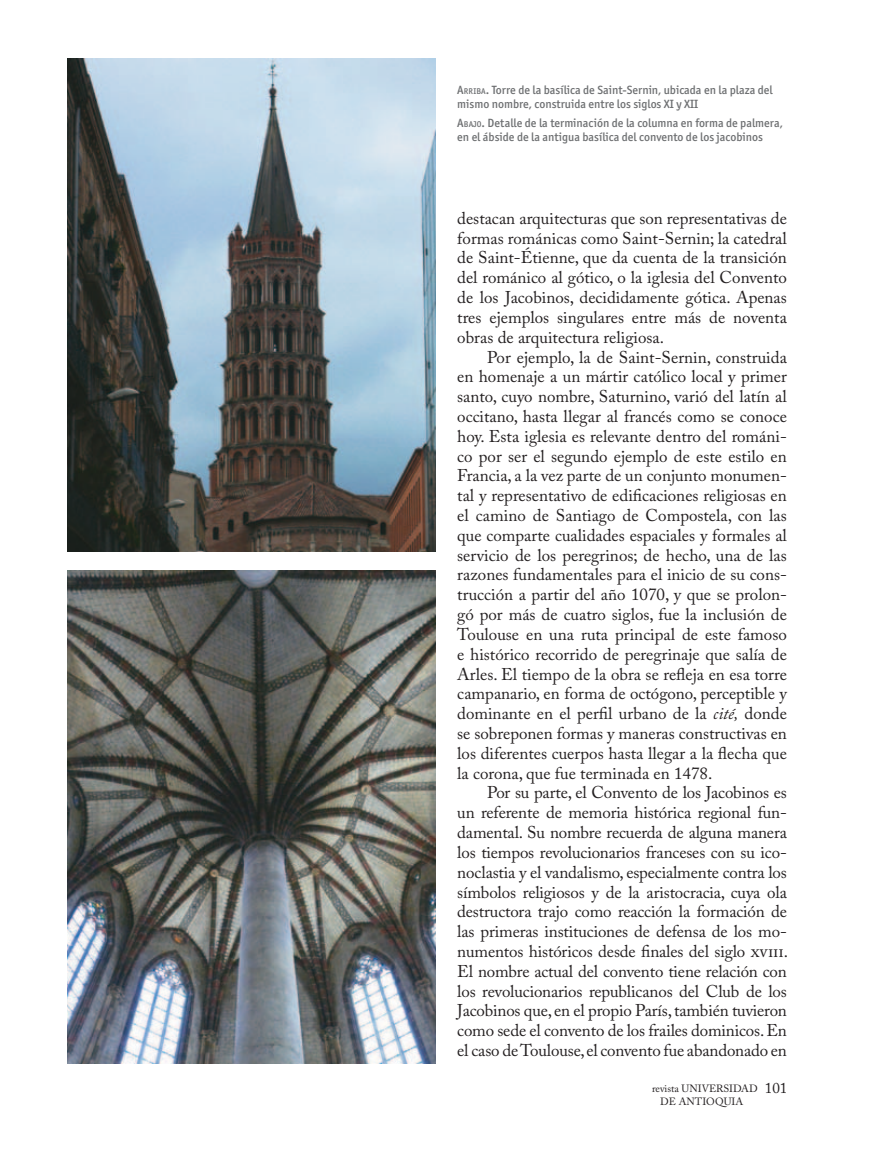
<style>
.page{position:relative;width:872px;height:1149px;background:#fff}
.page>*{position:absolute;margin:0;border:0;box-sizing:border-box;transform-origin:0 0}
.t1{font:16.95px/19.8px "Adobe Caslon Pro";color:#231f20;text-align:justify}
.t2{font:15px "Adobe Caslon Pro";color:#231f20}
.t3{font:500 12px/14.4px "Officina Sans ITC";color:#6d6f71}
.t4{font:10.5px/12.6px "Adobe Caslon Pro";color:#231f20;text-align:center}
.s1{font-style:inherit}
.s2{font-size:8.4px}
.s3{font-style:italic}
</style>
<div class="page">
<img style="left:67px;top:59px;width:369px;height:492px">
<img style="left:67px;top:570px;width:369px;height:493px">
<p class="t3" style="left:457px;top:82px;width:317px"><span class="s1">A</span><span class="s2">RRIBA</span><span class="s1">.</span> Torre de la basílica de Saint-Sernin, ubicada en la plaza del mismo nombre, construida entre los siglos <span class="s1">XI</span> y XII</p>
<p class="t3" style="left:457px;top:116px;width:327px"><span class="s1">A</span><span class="s2">BAJO</span><span class="s1">.</span> Detalle de la terminación de la columna en forma de palmera, en el ábside de la antigua basílica del convento de los jacobinos</p>
<p class="t1" style="left:457px;top:208px;width:331px">destacan arquitecturas que son representativas de formas románicas como Saint-Sernin; la catedral de Saint-Étienne, que da cuenta de la transición del románico al gótico, o la iglesia del Convento de los Jacobinos, decididamente gótica. Apenas tres ejemplos singulares entre más de noventa obras de arquitectura religiosa.</p>
<p class="t1" style="left:457px;top:346px;width:331px;text-indent:30px">Por ejemplo, la de Saint-Sernin, construida en homenaje a un mártir católico local y primer santo, cuyo nombre, Saturnino, varió del latín al occitano, hasta llegar al francés como se conoce hoy. Esta iglesia es relevante dentro del románi&shy;co por ser el segundo ejemplo de este estilo en Francia, a la vez parte de un conjunto monumen&shy;tal y representativo de edificaciones religiosas en el camino de Santiago de Compostela, con las que comparte cualidades espaciales y formales al servicio de los peregrinos; de hecho, una de las razones fundamentales para el inicio de su cons&shy;trucción a partir del año 1070, y que se prolon&shy;gó por más de cuatro siglos, fue la inclusión de Toulouse en una ruta principal de este famoso e histórico recorrido de peregrinaje que salía de Arles. El tiempo de la obra se refleja en esa torre campanario, en forma de octógono, perceptible y dominante en el perfil urbano de la <span class="s3">cité,</span> donde se sobreponen formas y maneras constructivas en los diferentes cuerpos hasta llegar a la flecha que la corona, que fue terminada en 1478.</p>
<p class="t1" style="left:457px;top:782px;width:332px;text-indent:30px">Por su parte, el Convento de los Jacobinos es un referente de memoria histórica regional fun&shy;damental. Su nombre recuerda de alguna manera los tiempos revolucionarios franceses con su ico&shy;noclastia y el vandalismo, especialmente contra los símbolos religiosos y de la aristocracia, cuya ola destructora trajo como reacción la formación de las primeras instituciones de defensa de los mo&shy;numentos históricos desde finales del siglo xviii.<br>El nombre actual del convento tiene relación con los revolucionarios republicanos del Club de los Jacobinos que, en el propio París, también tuvieron como sede el convento de los frailes dominicos. En el caso de Toulouse, el convento fue abandonado en</p>
<p class="t4" style="left:652px;top:1082px;width:107px">revista UNIVERSIDAD<br>DE ANTIOQUIA</p>
<p class="t2" style="left:765px;top:1078px;width:24px">101</p>
</div>
